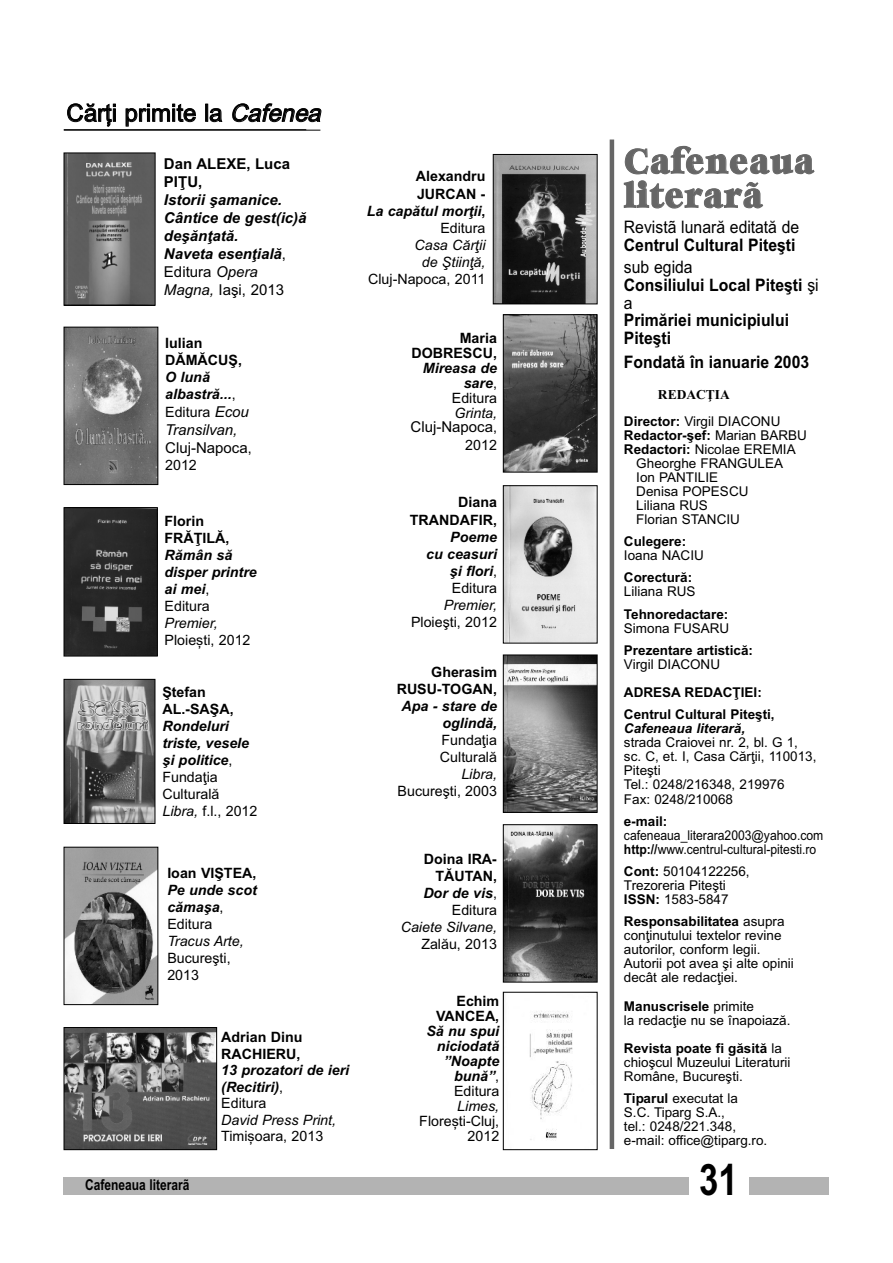
<style>
.page{position:relative;width:893px;height:1263px;background:#fff}
.page>*{position:absolute;margin:0;border:0;box-sizing:border-box;transform-origin:0 0}
.t1{font:700 43.5px "Arial";color:#000;scale:.8 1}
.t2{font:33.6px/34.2px "Heather";letter-spacing:.06em;color:#666;scale:.85 1}
.t3{font:24px "Arial Unicode MS";letter-spacing:-.005em;color:#000}
.t4{font:700 17.25px/17.9px "Arial";color:#000;scale:.91 1}
.t5{font:17.25px "Arial";color:#000;scale:.91 1}
.t6{font:italic 700 15px/18px "Arial";color:#000}
.t7{font:italic 15px/18px "Arial";color:#000}
.t8{font:700 15px/18px "Arial";color:#000}
.t9{font:700 15px "Arial";color:#000;scale:.8 1}
.t10{font:15px "Arial";color:#000}
.t11{font:italic 700 14.25px/17.1px "Arial";color:#000}
.t12{font:700 14.25px/17.1px "Arial";color:#000;text-align:right}
.t13{font:14.25px/17.1px "Arial";color:#000}
.t14{font:italic 14.25px/17.1px "Arial";color:#000;text-align:center}
.t15{font:13.5px/14.1px "Arial";color:#000}
.t16{font:700 13.5px/22px "Arial";color:#000}
.t17{font:13.5px/14.1px "Arial";color:#000;scale:.9 1}
.t18{font:italic 700 13.5px "Arial";color:#000}
.t19{font:700 13.5px "Times New Roman";color:#000}
.s1{font-style:italic}
.s2{font-weight:400;font-style:normal}
.s3{font-weight:400}
.s4{font-weight:400;font-size:15px}
.s5{font-style:normal}
.s6{font-style:normal;font-size:14.25px}
.s7{font-size:14.25px}
.s8{font-weight:700}
</style>
<div class="page">
<div style="left:64px;top:1178px;width:765px;height:17px;background:#b3b3b3"></div>
<div style="left:689px;top:1146px;width:59px;height:49px;background:#fff"></div>
<hr style="left:610px;top:140px;width:4px;height:1009px;background:#666">
<hr style="left:64px;top:129px;width:242px;height:1px;background:#000">
<hr style="left:64px;top:130px;width:256px;height:1px;background:#000">
<img style="left:66px;top:849px;width:90px;height:154px">
<div style="left:64px;top:847px;width:94px;height:158px;border:1px solid #000"></div>
<img style="left:66px;top:329px;width:90px;height:154px">
<div style="left:64px;top:327px;width:94px;height:158px;border:1px solid #000"></div>
<img style="left:66px;top:509px;width:90px;height:145px">
<div style="left:64px;top:507px;width:94px;height:149px;border:1px solid #000"></div>
<img style="left:66px;top:681px;width:87px;height:141px">
<div style="left:64px;top:679px;width:91px;height:145px;border:1px solid #000"></div>
<img style="left:66px;top:1029px;width:149px;height:119px">
<div style="left:64px;top:1027px;width:153px;height:123px;border:1px solid #000"></div>
<img style="left:66px;top:155px;width:87px;height:149px">
<div style="left:64px;top:153px;width:91px;height:153px;border:1px solid #000"></div>
<img style="left:505px;top:316px;width:90px;height:154px">
<div style="left:503px;top:314px;width:94px;height:158px;border:1px solid #000"></div>
<img style="left:505px;top:487px;width:90px;height:154px">
<div style="left:503px;top:485px;width:94px;height:158px;border:1px solid #000"></div>
<img style="left:505px;top:657px;width:90px;height:154px">
<div style="left:503px;top:655px;width:94px;height:158px;border:1px solid #000"></div>
<img style="left:505px;top:826px;width:90px;height:154px">
<div style="left:503px;top:824px;width:94px;height:158px;border:1px solid #000"></div>
<img style="left:529px;top:1011px;width:44px;height:129px">
<div style="left:503px;top:992px;width:94px;height:158px;border:1px solid #000"></div>
<img style="left:495px;top:156px;width:100px;height:146px">
<div style="left:493px;top:154px;width:104px;height:150px;border:1px solid #000"></div>
<h3 class="t3" style="left:66px;top:99px;width:263px">Cărţi primite la <span class="s1">Cafenea</span></h3>
<p class="t8" style="left:164px;top:155px;width:128px">Dan ALEXE, Luca<br>PIŢU,</p>
<p class="t6" style="left:164px;top:191px;width:144px">Istorii şamanice.<br>Cântice de gest(ic)ă deşănţată.<br>Naveta esenţială<span class="s2">,<br>Editura</span> <span class="s3">Opera<br>Magna,</span> <span class="s2">Iaşi, 2013</span></p>
<p class="t12" style="left:165px;top:334px;width:78px;text-align:left">Iulian<br>DĂMĂCUŞ,</p>
<p class="t11" style="left:165px;top:368px;width:85px">O lună albastră...<span class="s2">,<br>Editura</span> <span class="s4">Ecou</span></p>
<p class="t7" style="left:165px;top:420px;width:88px">Transilvan,<br><span class="s5">Cluj-Napoca</span><span class="s6">,</span></p>
<p class="t13" style="left:165px;top:456px;width:33px">2012</p>
<p class="t12" style="left:165px;top:512px;width:66px;text-align:left">Florin<br>FRĂŢILĂ,</p>
<p class="t11" style="left:165px;top:546px;width:94px">Rămân să disper printre ai mei<span class="s2">,<br>Editura</span></p>
<p class="t14" style="left:165px;top:615px;width:55px">Premier,</p>
<p class="t13" style="left:165px;top:632px;width:87px">Ploiești, 2012</p>
<p class="t12" style="left:162px;top:683px;width:73px;text-align:left">Ştefan<br>AL.-SAŞA,</p>
<p class="t11" style="left:162px;top:717px;width:97px">Rondeluri triste, vesele şi politice<span class="s2">,<br>Fundaţia<br>Culturală<br></span><span class="s3">Libra,</span> <span class="s2">f.l., 2012</span></p>
<p class="t12" style="left:167px;top:864px;width:91px">Ioan VIŞTEA,</p>
<p class="t11" style="left:167px;top:881px;width:91px">Pe unde scot cămaşa<span class="s2">,<br>Editura</span></p>
<p class="t14" style="left:167px;top:932px;width:78px">Tracus Arte,</p>
<p class="t13" style="left:167px;top:949px;width:65px">Bucureşti,<br>2013</p>
<p class="t9" style="left:85px;top:1176px;width:132px">Cafeneaua literarã</p>
<p class="t12" style="left:221px;top:1029px;width:83px;line-height:16.5px;text-align:left">Adrian Dinu<br>RACHIERU,</p>
<p class="t11" style="left:221px;top:1062px;width:129px;line-height:16.5px">13 prozatori de ieri (Recitiri)<span class="s2">,<br>Editura</span></p>
<p class="t14" style="left:221px;top:1111px;width:116px">David Press Print,</p>
<p class="t13" style="left:221px;top:1128px;width:104px">Timișoara, 2013</p>
<p class="t12" style="left:367px;top:168px;width:120px">Alexandru<br>JURCAN -<br><span class="s1">La capătul morţii</span>,<br><span class="s3">Editura</span></p>
<p class="t14" style="left:415px;top:236px;width:72px">Casa Cărţii de Ştiinţă,</p>
<p class="t13" style="left:368px;top:271px;width:119px">Cluj-Napoca, 2011</p>
<p class="t12" style="left:411px;top:331px;width:87px;line-height:15px">Maria<br>DOBRESCU,</p>
<p class="t11" style="left:423px;top:361px;width:76px;line-height:15px;text-align:right">Mireasa de sare<span class="s2">,<br>Editura</span></p>
<p class="t14" style="left:454px;top:405px;width:44px">Grinta,</p>
<p class="t10" style="left:410px;top:418px;width:88px">Cluj-Napoca<span class="s7">,</span></p>
<p class="t13" style="left:465px;top:436px;width:33px">2012</p>
<p class="t12" style="left:410px;top:494px;width:89px">Diana<br>TRANDAFIR,</p>
<p class="t11" style="left:426px;top:528px;width:72px;text-align:right">Poeme<br>cu ceasuri şi flori<span class="s2">,<br>Editura</span></p>
<p class="t14" style="left:444px;top:597px;width:55px">Premier,</p>
<p class="t13" style="left:411px;top:614px;width:87px">Ploieşti, 2012</p>
<p class="t12" style="left:397px;top:663px;width:102px">Gherasim<br>RUSU-TOGAN,</p>
<p class="t11" style="left:402px;top:697px;width:97px;text-align:right">Apa - stare de oglindă,</p>
<p class="t13" style="left:440px;top:732px;width:59px">Fundaţia<br>Culturală</p>
<p class="t14" style="left:461px;top:766px;width:37px">Libra,</p>
<p class="t13" style="left:398px;top:783px;width:101px">Bucureşti, 2003</p>
<p class="t12" style="left:423px;top:850px;width:75px">Doina IRA-<br>TĂUTAN,<br><span class="s1">Dor de vis</span><span class="s3">,<br>Editura</span></p>
<p class="t14" style="left:401px;top:918px;width:98px">Caiete Silvane,</p>
<p class="t13" style="left:421px;top:936px;width:77px">Zalău, 2013</p>
<p class="t12" style="left:436px;top:994px;width:65px;line-height:15px">Echim<br>VANCEA,</p>
<p class="t11" style="left:426px;top:1024px;width:74px;line-height:15px;text-align:right">Să nu spui niciodată ”Noapte bună”<span class="s2">,<br>Editura</span></p>
<p class="t14" style="left:457px;top:1098px;width:43px">Limes,</p>
<p class="t13" style="left:419px;top:1114px;width:81px;line-height:15px;text-align:right">Florești-Cluj,<br>2012</p>
<h2 class="t2" style="left:624px;top:145px;width:224px">Cafeneaua literarã</h2>
<p class="t5" style="left:624px;top:217px;width:194px">Revistã lunară editată de</p>
<p class="t4" style="left:624px;top:236px;width:190px">Centrul Cultural Piteşti</p>
<p class="t4" style="left:624px;top:258px;width:216px"><span class="s3">sub egida<br></span>Consiliului Local Piteşti <span class="s3">şi a</span></p>
<p class="t4" style="left:624px;top:312px;width:183px">Primăriei municipiului<br>Piteşti</p>
<p class="t4" style="left:624px;top:353px;width:205px">Fondată în ianuarie 2003</p>
<p class="t19" style="left:658px;top:386px;width:73px">REDACŢIA</p>
<p class="t15" style="left:624px;top:414px;width:158px"><span class="s8">Director:</span> Virgil DIACONU</p>
<p class="t16" style="left:624px;top:424px;width:185px">Redactor-şef: <span class="s3">Marian BARBU</span></p>
<p class="t15" style="left:624px;top:442px;width:173px"><span class="s8">Redactori:</span> Nicolae EREMIA</p>
<p class="t15" style="left:636px;top:456px;width:148px">Gheorghe FRANGULEA</p>
<p class="t15" style="left:636px;top:470px;width:83px">Ion PANTILIE</p>
<p class="t15" style="left:636px;top:484px;width:114px">Denisa POPESCU</p>
<p class="t15" style="left:636px;top:498px;width:73px">Liliana RUS</p>
<p class="t15" style="left:636px;top:512px;width:105px">Florian STANCIU</p>
<p class="t16" style="left:624px;top:530px;width:64px">Culegere:</p>
<p class="t15" style="left:624px;top:549px;width:81px">Ioana NACIU</p>
<p class="t16" style="left:624px;top:567px;width:70px">Corectură:</p>
<p class="t15" style="left:624px;top:585px;width:73px">Liliana RUS</p>
<p class="t16" style="left:624px;top:603px;width:106px">Tehnoredactare:</p>
<p class="t15" style="left:624px;top:621px;width:107px">Simona FUSARU</p>
<p class="t16" style="left:624px;top:639px;width:131px">Prezentare artistică:</p>
<p class="t15" style="left:624px;top:657px;width:98px">Virgil DIACONU</p>
<p class="t16" style="left:624px;top:681px;width:152px">ADRESA REDACŢIEI:<br>Centrul Cultural Piteşti,</p>
<p class="t18" style="left:624px;top:721px;width:123px">Cafeneaua literară,</p>
<p class="t15" style="left:624px;top:735px;width:194px">strada Craiovei nr. 2, bl. G 1, sc. C, et. I, Casa Cărţii, 110013,<br>Piteşti<br>Tel.: 0248/216348, 219976<br>Fax: 0248/210068</p>
<p class="t16" style="left:624px;top:810px;width:45px">e-mail:</p>
<p class="t17" style="left:624px;top:828px;width:223px">cafeneaua_literara2003@yahoo.com <span class="s8">http://</span>www.centrul-cultural-pitesti.ro</p>
<p class="t15" style="left:624px;top:864px;width:127px"><span class="s8">Cont:</span> 50104122256,<br>Trezoreria Piteşti<br><span class="s8">ISSN:</span> 1583-5847</p>
<p class="t15" style="left:624px;top:914px;width:171px"><span class="s8">Responsabilitatea</span> asupra conţinutului textelor revine autorilor, conform legii.<br>Autorii pot avea şi alte opinii decât ale redacţiei.</p>
<p class="t15" style="left:624px;top:999px;width:168px"><span class="s8">Manuscrisele</span> primite<br>la redacţie nu se înapoiază.</p>
<p class="t15" style="left:624px;top:1041px;width:168px"><span class="s8">Revista poate fi găsită</span> la chioşcul Muzeului Literaturii<br>Române, Bucureşti.</p>
<p class="t15" style="left:624px;top:1091px;width:145px"><span class="s8">Tiparul</span> executat la<br>S.C. Tiparg S.A.,<br>tel.: 0248/221.348, e-mail: office@tiparg.ro.</p>
<h1 class="t1" style="left:699px;top:1154px;width:50px">31</h1>
</div>
